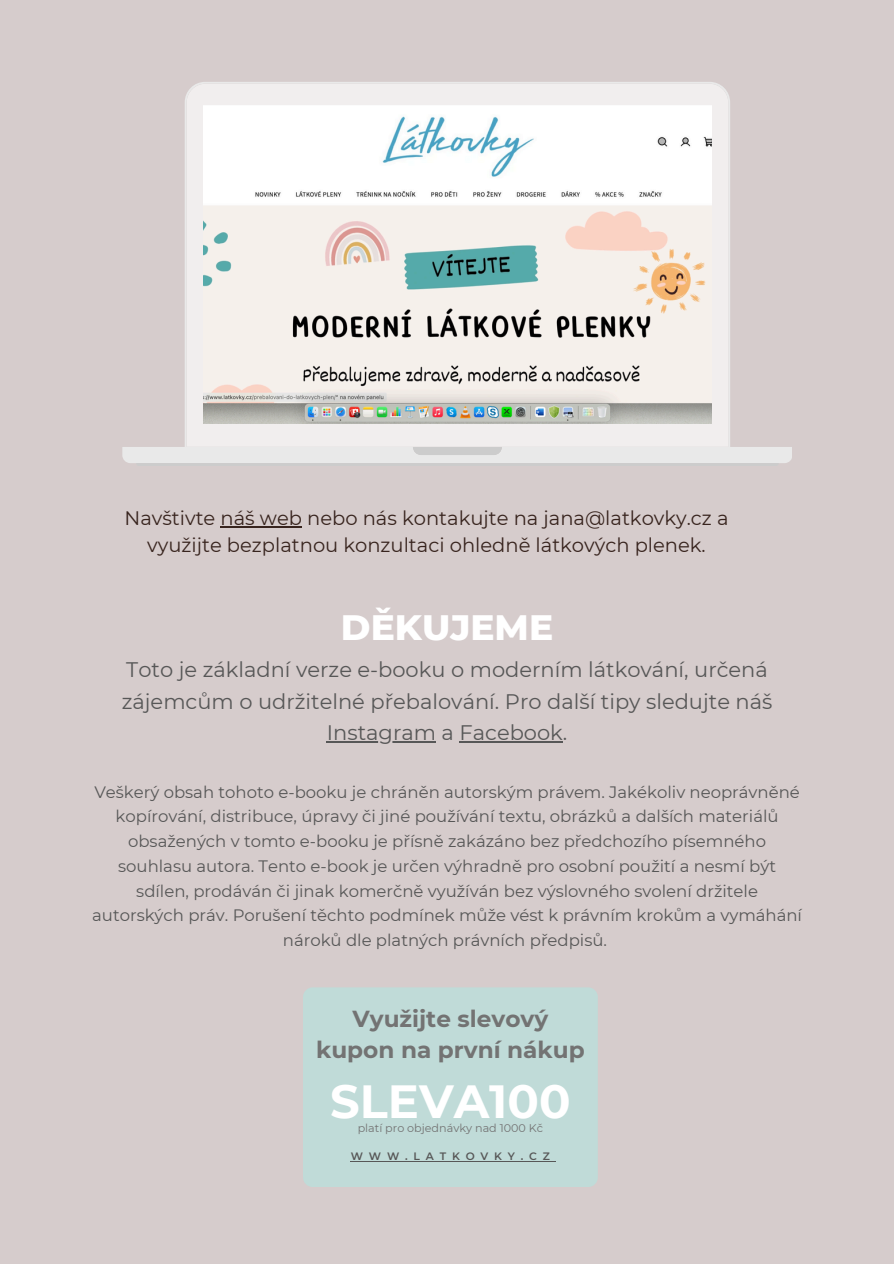
<style>
.page{position:relative;width:894px;height:1264px;background:#fff}
.page>*{position:absolute;margin:0;border:0;box-sizing:border-box;transform-origin:0 0}
.t1{font:700 46.5px "Montserrat";color:#fff}
.t2{font:800 36px "Montserrat";color:#fff}
.t3{font:700 23.1px/31.5px "Montserrat";color:#737373;text-align:center}
.t4{font:21px/31.5px "Montserrat";color:#575757}
.t5{font:19.5px/27px "Montserrat";color:#38241e;text-align:center}
.t6{font:16.5px/24.8px "Montserrat";color:#575757;text-align:center}
.t7{font:11.1px "Montserrat";color:#737373}
.t8{font:600 10.8px "Montserrat";letter-spacing:.545em;color:#575757}
</style>
<div class="page">
<div style="left:0;top:0;width:893px;height:1263px;background:#d6cccc"></div>
<div style="left:303px;top:987px;width:294px;height:199px;background:#c0dbd8;border-radius:10px"></div>
<hr style="left:350px;top:1160px;width:205px;height:1px;background:#575757">
<svg style="left:122px;top:82px;width:670px;height:381px"></svg>
<svg style="left:413px;top:447px;width:88px;height:8px"></svg>
<img style="left:203px;top:105px;width:508px;height:318px">
<hr style="left:327px;top:741px;width:109px;height:1px;background:#575757">
<hr style="left:459px;top:741px;width:103px;height:1px;background:#575757">
<hr style="left:220px;top:526px;width:82px;height:1px;background:#38241e">
<p class="t5" style="left:124px;top:505px;width:605px">Navštivte náš web nebo nás kontakujte na jana@latkovky.cz a využijte bezplatnou konzultaci ohledně látkových plenek.</p>
<h3 class="t2" style="left:341px;top:605px;width:214px">DĚKUJEME</h3>
<h2 class="t4" style="left:122px;top:654px;width:652px">Toto je základní verze e-booku o moderním látkování, určená zájemcům o udržitelné přebalování. Pro další tipy sledujte náš</h2>
<p class="t4" style="left:327px;top:717px;width:242px">Instagram a Facebook.</p>
<p class="t6" style="left:94px;top:779px;width:706px">Veškerý obsah tohoto e-booku je chráněn autorským právem. Jakékoliv neoprávněné kopírování, distribuce, úpravy či jiné používání textu, obrázků a dalších materiálů</p>
<h6 class="t6" style="left:92px;top:828px;width:711px">obsažených v tomto e-booku je přísně zakázáno bez předchozího písemného souhlasu autora. Tento e-book je určen výhradně pro osobní použití a nesmí být sdílen, prodáván či jinak komerčně využíván bez výslovného svolení držitele autorských práv. Porušení těchto podmínek může vést k právním krokům a vymáhání nároků dle platných právních předpisů.</h6>
<p class="t3" style="left:316px;top:1002px;width:270px">Využijte slevový kupon na první nákup</p>
<h1 class="t1" style="left:330px;top:1073px;width:242px">SLEVA100</h1>
<p class="t7" style="left:357px;top:1121px;width:187px">platí pro objednávky nad 1000 Kč</p>
<p class="t8" style="left:350px;top:1149px;width:201px">WWW.LATKOVKY.CZ</p>
</div>
